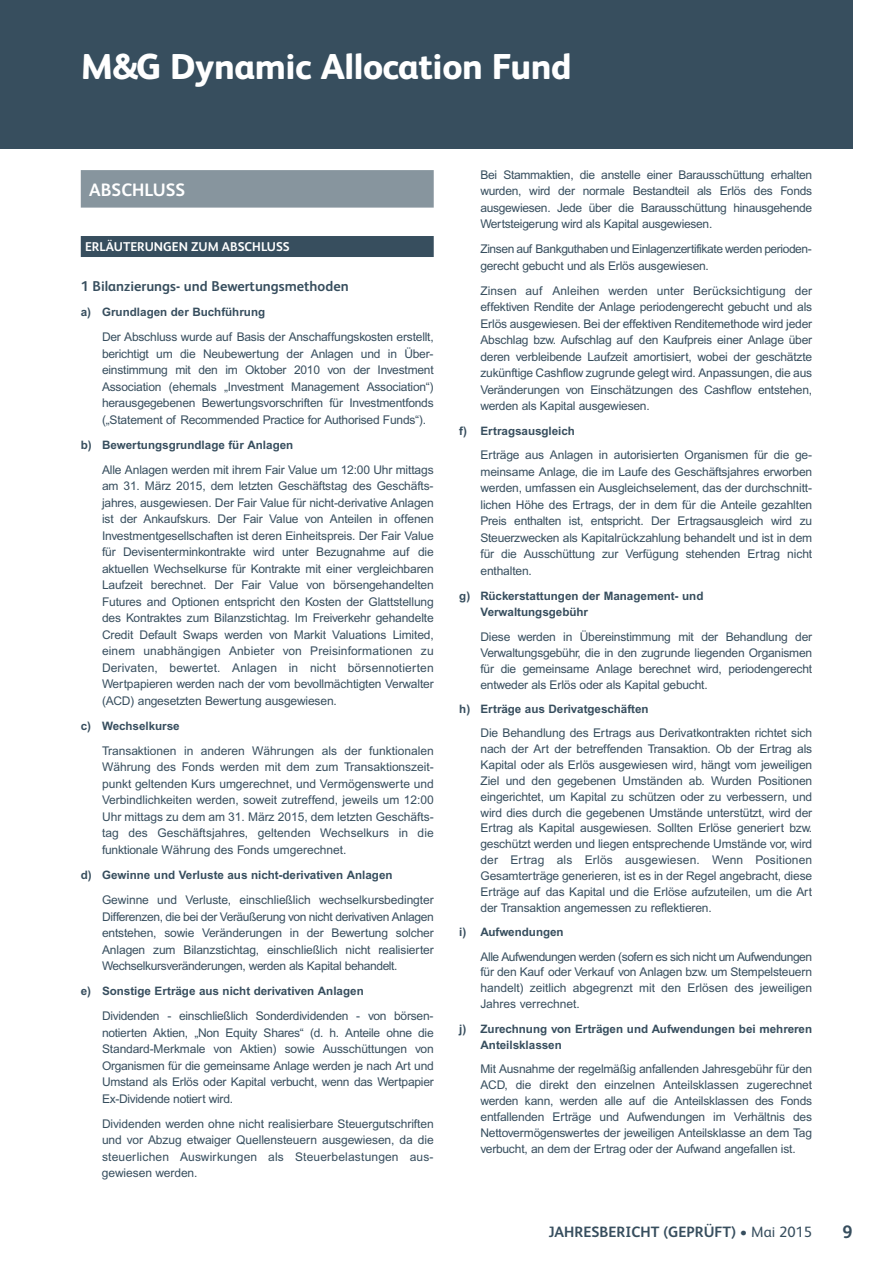
<style>
.page{position:relative;width:893px;height:1263px;background:#fff}
.page>*{position:absolute;margin:0;border:0;box-sizing:border-box;transform-origin:0 0}
.t1{font:800 36px "FS Albert";letter-spacing:-.01em;color:#fff}
.t2{font:700 18px "FS Albert";color:#fff}
.t3{font:700 18px "FS Albert";color:#374e5e}
.t4{font:700 15px "FS Albert";color:#374e5e}
.t5{font:700 14.25px "FS Albert";color:#374e5e}
.t6{font:700 12.75px "FS Albert";color:#fff}
.t7{font:12px/16.5px "Arial";letter-spacing:-.02em;color:#374e5e;text-align:justify}
.t8{font:700 11.7px/16.5px "Arial";color:#374e5e}
.s1{font-weight:400}
</style>
<div class="page">
<div style="left:0;top:0;width:853px;height:149px;background:#374e5e"></div>
<div style="left:81px;top:236px;width:353px;height:21px;background:#374e5e"></div>
<div style="left:81px;top:170px;width:353px;height:38px;background:#87959e"></div>
<h1 class="t1" style="left:81px;top:54px;width:492px">M&amp;G Dynamic Allocation Fund</h1>
<h2 class="t2" style="left:89px;top:183px;width:97px">ABSCHLUSS</h2>
<p class="t6" style="left:85px;top:242px;width:206px">ERLÄUTERUNGEN ZUM ABSCHLUSS</p>
<p class="t5" style="left:81px;top:281px;width:269px">1 Bilanzierungs- und Bewertungsmethoden</p>
<p class="t8" style="left:81px;top:305px;width:186px">a) Grundlagen der Buchführung</p>
<p class="t7" style="left:102px;top:330px;width:333px">Der Abschluss wurde auf Basis der Anschaffungskosten erstellt, berichtigt um die Neubewertung der Anlagen und in Über&shy;einstimmung mit den im Oktober 2010 von der Investment Association (ehemals „Investment Management Association“) herausgegebenen Bewertungsvorschriften für Investmentfonds („Statement of Recommended Practice for Authorised Funds“).</p>
<p class="t8" style="left:81px;top:438px;width:214px">b) Bewertungsgrundlage für Anlagen</p>
<p class="t7" style="left:102px;top:463px;width:333px">Alle Anlagen werden mit ihrem Fair Value um 12:00 Uhr mittags am 31. März 2015, dem letzten Geschäftstag des Geschäfts&shy;jahres, ausgewiesen. Der Fair Value für nicht-derivative Anlagen ist der Ankaufskurs. Der Fair Value von Anteilen in offenen Investmentgesellschaften ist deren Einheitspreis. Der Fair Value für Devisenterminkontrakte wird unter Bezugnahme auf die aktuellen Wechselkurse für Kontrakte mit einer vergleichbaren Laufzeit berechnet. Der Fair Value von börsengehandelten Futures and Optionen entspricht den Kosten der Glattstellung des Kontraktes zum Bilanzstichtag. Im Freiverkehr gehandelte Credit Default Swaps werden von Markit Valuations Limited, einem unabhängigen Anbieter von Preisinformationen zu Derivaten, bewertet. Anlagen in nicht börsennotierten Wertpapieren werden nach der vom bevollmächtigten Verwalter (ACD) angesetzten Bewertung ausgewiesen.</p>
<p class="t8" style="left:81px;top:719px;width:100px">c) Wechselkurse</p>
<p class="t7" style="left:102px;top:744px;width:333px">Transaktionen in anderen Währungen als der funktionalen Währung des Fonds werden mit dem zum Transaktionszeit&shy;punkt geltenden Kurs umgerechnet, und Vermögenswerte und Verbindlichkeiten werden, soweit zutreffend, jeweils um 12:00<br>Uhr mittags zu dem am 31. März 2015, dem letzten Geschäfts&shy;tag des Geschäftsjahres, geltenden Wechselkurs in die funktionale Währung des Fonds umgerechnet.</p>
<p class="t8" style="left:81px;top:868px;width:313px">d) Gewinne und Verluste aus nicht-derivativen Anlagen</p>
<p class="t7" style="left:102px;top:893px;width:333px">Gewinne und Verluste, einschließlich wechselkursbedingter Differenzen, die bei der Veräußerung von nicht derivativen Anlagen entstehen, sowie Veränderungen in der Bewertung solcher Anlagen zum Bilanzstichtag, einschließlich nicht realisierter Wechselkursveränderungen, werden als Kapital behandelt.</p>
<p class="t8" style="left:81px;top:984px;width:285px">e) Sonstige Erträge aus nicht derivativen Anlagen</p>
<p class="t7" style="left:102px;top:1009px;width:333px">Dividenden - einschließlich Sonderdividenden - von börsen&shy;notierten Aktien, „Non Equity Shares“ (d. h. Anteile ohne die Standard-Merkmale von Aktien) sowie Ausschüttungen von Organismen für die gemeinsame Anlage werden je nach Art und Umstand als Erlös oder Kapital verbucht, wenn das Wertpapier Ex-Dividende notiert wird.</p>
<p class="t7" style="left:102px;top:1116px;width:333px">Dividenden werden ohne nicht realisierbare Steuergutschriften und vor Abzug etwaiger Quellensteuern ausgewiesen, da die steuerlichen Auswirkungen als Steuerbelastungen aus&shy;gewiesen werden.</p>
<p class="t7" style="left:480px;top:167px;width:333px">Bei Stammaktien, die anstelle einer Barausschüttung erhalten wurden, wird der normale Bestandteil als Erlös des Fonds ausgewiesen. Jede über die Barausschüttung hinausgehende Wertsteigerung wird als Kapital ausgewiesen.</p>
<p class="t7" style="left:480px;top:242px;width:333px">Zinsen auf Bankguthaben und Einlagenzertifikate werden perioden&shy;gerecht gebucht und als Erlös ausgewiesen.</p>
<p class="t7" style="left:480px;top:283px;width:333px">Zinsen auf Anleihen werden unter Berücksichtigung der effektiven Rendite der Anlage periodengerecht gebucht und als Erlös ausgewiesen. Bei der effektiven Renditemethode wird jeder Abschlag bzw. Aufschlag auf den Kaufpreis einer Anlage über deren verbleibende Laufzeit amortisiert, wobei der geschätzte zukünftige Cashflow zugrunde gelegt wird. Anpassungen, die aus Veränderungen von Einschätzungen des Cashflow entstehen, werden als Kapital ausgewiesen.</p>
<p class="t8" style="left:459px;top:424px;width:117px">f) Ertragsausgleich</p>
<p class="t7" style="left:480px;top:448px;width:333px">Erträge aus Anlagen in autorisierten Organismen für die ge&shy;meinsame Anlage, die im Laufe des Geschäftsjahres erworben werden, umfassen ein Ausgleichselement, das der durchschnitt&shy;lichen Höhe des Ertrags, der in dem für die Anteile gezahlten Preis enthalten ist, entspricht. Der Ertragsausgleich wird zu Steuerzwecken als Kapitalrückzahlung behandelt und ist in dem für die Ausschüttung zur Verfügung stehenden Ertrag nicht enthalten.</p>
<p class="t8" style="left:480px;top:589px;width:224px;text-indent:-21px">g) Rückerstattungen der Management- und<br>Verwaltungsgebühr</p>
<p class="t7" style="left:480px;top:630px;width:333px;line-height:15.9px">Diese werden in Übereinstimmung mit der Behandlung der Verwaltungsgebühr, die in den zugrunde liegenden Organismen für die gemeinsame Anlage berechnet wird, periodengerecht entweder als Erlös oder als Kapital gebucht.</p>
<p class="t8" style="left:459px;top:701px;width:191px">h) Erträge aus Derivatgeschäften</p>
<p class="t7" style="left:480px;top:726px;width:333px;line-height:15.9px">Die Behandlung des Ertrags aus Derivatkontrakten richtet sich nach der Art der betreffenden Transaktion. Ob der Ertrag als Kapital oder als Erlös ausgewiesen wird, hängt vom jeweiligen Ziel und den gegebenen Umständen ab. Wurden Positionen eingerichtet, um Kapital zu schützen oder zu verbessern, und wird dies durch die gegebenen Umstände unterstützt, wird der Ertrag als Kapital ausgewiesen. Sollten Erlöse generiert bzw. geschützt werden und liegen entsprechende Umstände vor, wird der Ertrag als Erlös ausgewiesen. Wenn Positionen Gesamterträge generieren, ist es in der Regel angebracht, diese Erträge auf das Kapital und die Erlöse aufzuteilen, um die Art der Transaktion angemessen zu reflektieren.</p>
<p class="t8" style="left:459px;top:925px;width:106px">i) Aufwendungen</p>
<p class="t7" style="left:480px;top:949px;width:333px;line-height:15.9px">Alle Aufwendungen werden (sofern es sich nicht um Aufwendungen für den Kauf oder Verkauf von Anlagen bzw. um Stempelsteuern handelt) zeitlich abgegrenzt mit den Erlösen des jeweiligen Jahres verrechnet.</p>
<p class="t8" style="left:480px;top:1022px;width:333px;line-height:15.9px;text-indent:-21px">j) Zurechnung von Erträgen und Aufwendungen bei mehreren<br>Anteilsklassen</p>
<p class="t7" style="left:480px;top:1062px;width:333px;line-height:15.9px">Mit Ausnahme der regelmäßig anfallenden Jahresgebühr für den ACD, die direkt den einzelnen Anteilsklassen zugerechnet werden kann, werden alle auf die Anteilsklassen des Fonds entfallenden Erträge und Aufwendungen im Verhältnis des Nettovermögenswertes der jeweiligen Anteilsklasse an dem Tag verbucht, an dem der Ertrag oder der Aufwand angefallen ist.</p>
<p class="t4" style="left:548px;top:1227px;width:265px">JAHRESBERICHT (GEPRÜFT) <span class="s1">• Mai 2015</span></p>
<h2 class="t3" style="left:842px;top:1225px;width:12px">9</h2>
</div>
